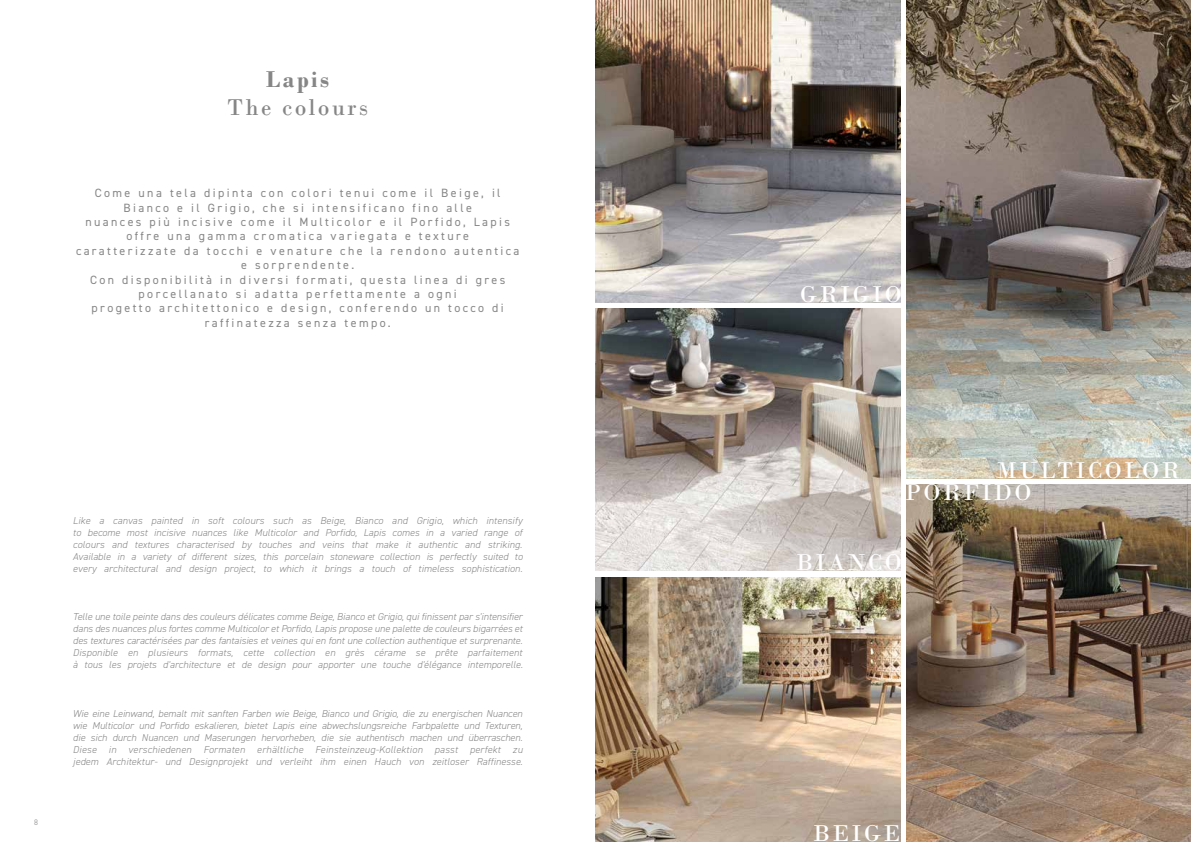
<style>
.page{position:relative;width:1191px;height:842px;background:#fff}
.page>*{position:absolute;margin:0;border:0;box-sizing:border-box;transform-origin:0 0}
.t1{font:24px/21.6px "Bodoni";letter-spacing:.1em;color:#fff}
.t2{font:24px "Bodoni";letter-spacing:.1em;color:#878686}
.t3{font:700 24px "Bodoni";letter-spacing:.1em;color:#878686}
.t4{font:12px/14.4px "DIN2014";letter-spacing:.2em;color:#878686;text-align:center}
.t5{font:italic 300 10px/12px "DIN2014";letter-spacing:.015em;color:#878686;text-align:justify}
.t6{font:300 8px "DIN2014";color:#878686}
</style>
<div class="page">
<img style="left:906px;top:0;width:285px;height:478px">
<img style="left:595px;top:0;width:305px;height:302px">
<img style="left:906px;top:484px;width:285px;height:358px">
<img style="left:595px;top:309px;width:305px;height:261px">
<img style="left:595px;top:577px;width:305px;height:265px">
<h1 class="t3" style="left:266px;top:64px;width:64px">Lapis</h1>
<h1 class="t2" style="left:227px;top:93px;width:142px">The colours</h1>
<p class="t4" style="left:76px;top:186px;width:445px">Come una tela dipinta con colori tenui come il Beige, il Bianco e il Grigio, che si intensificano fino alle<br>nuances più incisive come il Multicolor e il Porfido, Lapis offre una gamma cromatica variegata e texture caratterizzate da tocchi e venature che la rendono autentica e sorprendente.<br>Con disponibilità in diversi formati, questa linea di gres porcellanato si adatta perfettamente a ogni<br>progetto architettonico e design, conferendo un tocco di raffinatezza senza tempo.</p>
<p class="t6" style="left:34px;top:817px;width:5px">8</p>
<p class="t5" style="left:73px;top:514px;width:451px">Like a canvas painted in soft colours such as Beige, Bianco and Grigio, which intensify to become most incisive nuances like Multicolor and Porfido, Lapis comes in a varied range of colours and textures characterised by touches and veins that make it authentic and striking.<br>Available in a variety of different sizes, this porcelain stoneware collection is perfectly suited to every architectural and design project, to which it brings a touch of timeless sophistication.</p>
<p class="t5" style="left:73px;top:611px;width:451px">Telle une toile peinte dans des couleurs délicates comme Beige, Bianco et Grigio, qui finissent par s'intensifier dans des nuances plus fortes comme Multicolor et Porfido, Lapis propose une palette de couleurs bigarrées et des textures caractérisées par des fantaisies et veines qui en font une collection authentique et surprenante.<br>Disponible en plusieurs formats, cette collection en grès cérame se prête parfaitement à tous les projets d'architecture et de design pour apporter une touche d'élégance intemporelle.</p>
<p class="t5" style="left:73px;top:707px;width:451px">Wie eine Leinwand, bemalt mit sanften Farben wie Beige, Bianco und Grigio, die zu energischen Nuancen wie Multicolor und Porfido eskalieren, bietet Lapis eine abwechslungsreiche Farbpalette und Texturen, die sich durch Nuancen und Maserungen hervorheben, die sie authentisch machen und überraschen.<br>Diese in verschiedenen Formaten erhältliche Feinsteinzeug-Kollektion passt perfekt zu jedem Architektur- und Designprojekt und verleiht ihm einen Hauch von zeitloser Raffinesse.</p>
<h1 class="t1" style="left:800px;top:284px;width:103px">GRIGIO</h1>
<h1 class="t1" style="left:905px;top:460px;width:276px;text-indent:92px">MULTICOLOR<br>PORFIDO</h1>
<h1 class="t1" style="left:796px;top:552px;width:107px">BIANCO</h1>
<h1 class="t1" style="left:813px;top:823px;width:89px">BEIGE</h1>
</div>
